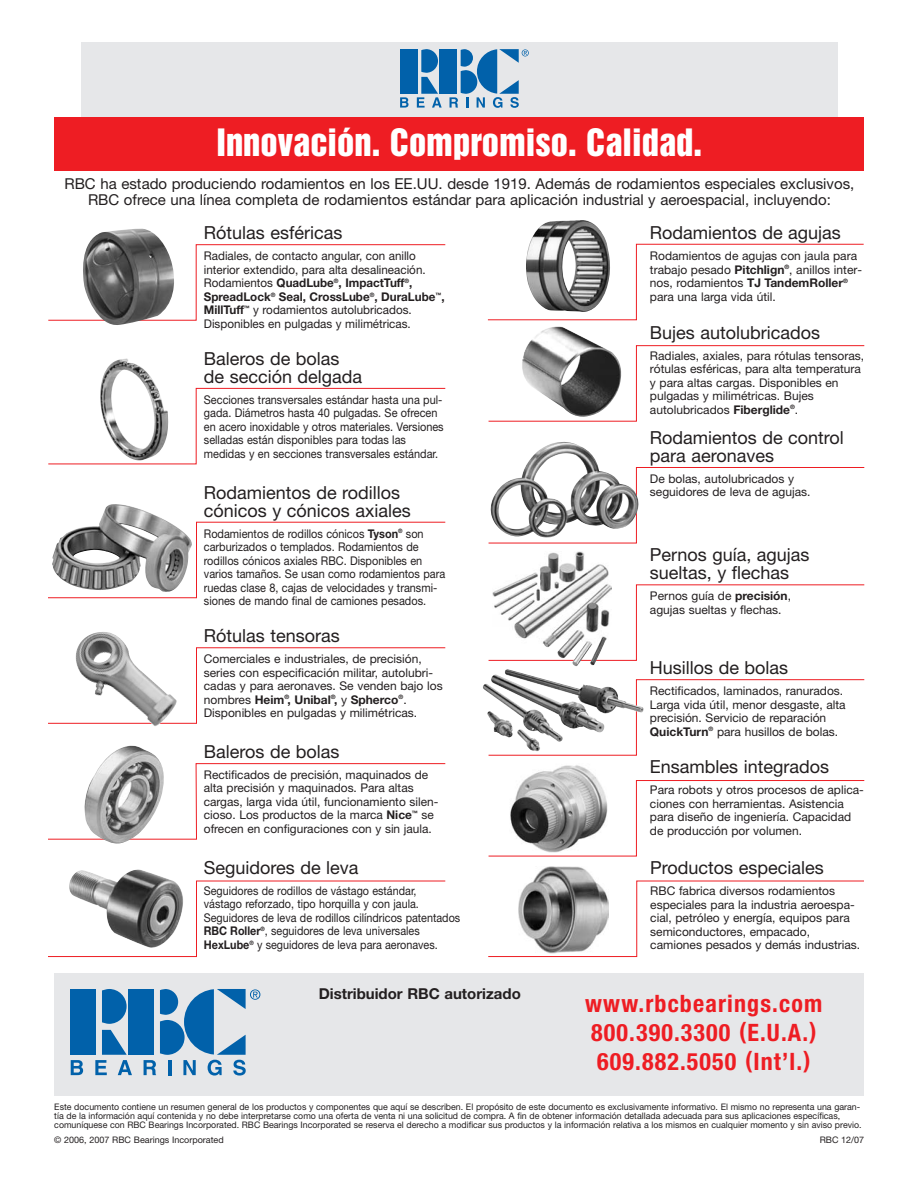
<style>
.page{position:relative;width:918px;height:1188px;background:#fff}
.page>*{position:absolute;margin:0;border:0;box-sizing:border-box;transform-origin:0 0}
.t1{font:34.5px "Helvetica Inserat";color:#fff}
.t2{font:700 condensed 24px/28.8px "Helvetica Neue";letter-spacing:.05em;color:#ee1d23}
.t3{font:18px/18px "Helvetica Neue";color:#231f20}
.t4{font:15px/16.5px "Helvetica Neue";color:#231f20;text-align:center}
.t5{font:700 15px "Helvetica Neue";color:#231f20}
.t6{font:12px/13.5px "Helvetica Neue";color:#231f20}
.t7{font:12px/13.5px "Helvetica Neue";color:#231f20;scale:.91 1}
.t8{font:12px/13.5px "Helvetica Neue";color:#231f20;scale:.9 1}
.t9{font:9px/9px "Helvetica Neue";color:#231f20}
.s1{font-weight:700}
</style>
<div class="page">
<img style="left:525px;top:765px;width:73px;height:15px">
<div style="left:81px;top:42px;width:756px;height:81px;background:#e6e7e9"></div>
<div style="left:54px;top:117px;width:810px;height:54px;background:#ee1d23"></div>
<div style="left:400px;top:49px;width:17px;height:45px;background:#0161aa"></div>
<div style="left:439px;top:49px;width:18px;height:45px;background:#0161aa"></div>
<svg style="left:400px;top:97px;width:9px;height:11px"></svg>
<svg style="left:417px;top:49px;width:25px;height:59px"></svg>
<svg style="left:450px;top:49px;width:79px;height:59px"></svg>
<div style="left:54px;top:973px;width:810px;height:122px;background:#e6e7e9"></div>
<div style="left:71px;top:989px;width:25px;height:66px;background:#0161aa"></div>
<div style="left:129px;top:989px;width:25px;height:66px;background:#0161aa"></div>
<svg style="left:102px;top:989px;width:25px;height:35px"></svg>
<svg style="left:71px;top:1060px;width:12px;height:15px"></svg>
<svg style="left:95px;top:1030px;width:37px;height:45px"></svg>
<svg style="left:144px;top:989px;width:116px;height:87px"></svg>
<svg style="left:48px;top:244px;width:398px;height:77px"></svg>
<svg style="left:48px;top:647px;width:398px;height:77px"></svg>
<svg style="left:48px;top:880px;width:398px;height:77px"></svg>
<svg style="left:487px;top:244px;width:377px;height:77px"></svg>
<svg style="left:488px;top:880px;width:376px;height:77px"></svg>
<svg style="left:48px;top:763px;width:398px;height:77px"></svg>
<svg style="left:488px;top:467px;width:377px;height:77px"></svg>
<svg style="left:488px;top:679px;width:377px;height:77px"></svg>
<svg style="left:488px;top:584px;width:377px;height:77px"></svg>
<svg style="left:488px;top:345px;width:377px;height:77px"></svg>
<svg style="left:48px;top:388px;width:398px;height:77px"></svg>
<svg style="left:48px;top:521px;width:398px;height:77px"></svg>
<img style="left:520px;top:326px;width:103px;height:93px">
<img style="left:99px;top:358px;width:73px;height:106px">
<img style="left:489px;top:442px;width:154px;height:100px">
<img style="left:493px;top:552px;width:119px;height:114px">
<img style="left:625px;top:708px;width:19px;height:5px">
<svg style="left:488px;top:780px;width:377px;height:77px"></svg>
<img style="left:80px;top:229px;width:96px;height:96px">
<img style="left:68px;top:632px;width:112px;height:94px">
<img style="left:85px;top:745px;width:79px;height:99px">
<img style="left:68px;top:869px;width:116px;height:80px">
<img style="left:526px;top:220px;width:85px;height:92px">
<img style="left:518px;top:866px;width:90px;height:88px">
<h1 class="t1" style="left:216px;top:129px;width:487px">Innovación. Compromiso. Calidad.</h1>
<p class="t4" style="left:64px;top:177px;width:791px">RBC ha estado produciendo rodamientos en los EE.UU. desde 1919. Además de rodamientos especiales exclusivos,<br>RBC ofrece una línea completa de rodamientos estándar para aplicación industrial y aeroespacial, incluyendo:</p>
<h3 class="t3" style="left:204px;top:226px;width:140px">Rótulas esféricas</h3>
<p class="t6" style="left:204px;top:250px;width:242px">Radiales, de contacto angular, con anillo interior extendido, para alta desalineación.<br>Rodamientos <span class="s1">QuadLube</span><sup>®</sup><span class="s1">, ImpactTuff</span><sup>®</sup><span class="s1">, SpreadLock</span><sup>®</sup> <span class="s1">Seal, CrossLube</span><sup>®</sup><span class="s1">, DuraLube</span><sup>™</sup><span class="s1">, MillTuff</span><sup>™</sup> y rodamientos autolubricados.<br>Disponibles en pulgadas y milimétricas.</p>
<h3 class="t3" style="left:204px;top:351px;width:160px">Baleros de bolas de sección delgada</h3>
<p class="t7" style="left:204px;top:394px;width:265px">Secciones transversales estándar hasta una pul&shy;gada. Diámetros hasta 40 pulgadas. Se ofrecen en acero inoxidable y otros materiales. Versiones selladas están disponibles para todas las medidas y en secciones transversales estándar.</p>
<h3 class="t3" style="left:204px;top:485px;width:208px">Rodamientos de rodillos cónicos y cónicos axiales</h3>
<p class="t7" style="left:204px;top:528px;width:267px">Rodamientos de rodillos cónicos <span class="s1">Tyson</span><sup>®</sup> son carburizados o templados. Rodamientos de rodillos cónicos axiales RBC. Disponibles en varios tamaños. Se usan como rodamientos para ruedas clase 8, cajas de velocidades y transmi&shy;siones de mando final de camiones pesados.</p>
<h3 class="t3" style="left:204px;top:628px;width:137px">Rótulas tensoras</h3>
<p class="t6" style="left:204px;top:653px;width:240px">Comerciales e industriales, de precisión, series con especificación militar, autolubri&shy;cadas y para aeronaves. Se venden bajo los nombres <span class="s1">Heim</span><sup>®</sup><span class="s1">, Unibal</span><sup>®</sup><span class="s1">,</span> y <span class="s1">Spherco</span><sup>®</sup>.<br>Disponibles en pulgadas y milimétricas.</p>
<h3 class="t3" style="left:204px;top:744px;width:137px">Baleros de bolas</h3>
<p class="t6" style="left:204px;top:769px;width:236px">Rectificados de precisión, maquinados de alta precisión y maquinados. Para altas cargas, larga vida útil, funcionamiento silen&shy;cioso. Los productos de la marca <span class="s1">Nice</span><sup>™</sup> se ofrecen en configuraciones con y sin jaula.</p>
<h3 class="t3" style="left:204px;top:860px;width:156px">Seguidores de leva</h3>
<p class="t8" style="left:204px;top:885px;width:286px">Seguidores de rodillos de vástago estándar,<br>vástago reforzado, tipo horquilla y con jaula.<br>Seguidores de leva de rodillos cilíndricos patentados <span class="s1">RBC Roller</span><sup>®</sup>, seguidores de leva universales <span class="s1">HexLube</span><sup>®</sup> y seguidores de leva para aeronaves.</p>
<p class="t5" style="left:319px;top:989px;width:204px">Distribuidor RBC autorizado</p>
<h3 class="t3" style="left:650px;top:225px;width:193px">Rodamientos de agujas</h3>
<p class="t6" style="left:650px;top:250px;width:214px">Rodamientos de agujas con jaula para trabajo pesado <span class="s1">Pitchlign</span><sup>®</sup>, anillos inter&shy;nos, rodamientos <span class="s1">TJ TandemRoller</span><sup>® </sup>para una larga vida útil.</p>
<h3 class="t3" style="left:650px;top:325px;width:172px">Bujes autolubricados</h3>
<p class="t6" style="left:650px;top:350px;width:216px">Radiales, axiales, para rótulas tensoras, rótulas esféricas, para alta temperatura y para altas cargas. Disponibles en pulgadas y milimétricas. Bujes autolubricados <span class="s1">Fiberglide</span><sup>®</sup>.</p>
<h3 class="t3" style="left:650px;top:430px;width:196px">Rodamientos de control para aeronaves</h3>
<p class="t6" style="left:650px;top:473px;width:162px">De bolas, autolubricados y seguidores de leva de agujas.</p>
<h3 class="t3" style="left:650px;top:548px;width:161px">Pernos guía, agujas sueltas, y flechas</h3>
<p class="t6" style="left:650px;top:590px;width:143px">Pernos guía de <span class="s1">precisión</span>, agujas sueltas y flechas.</p>
<h3 class="t3" style="left:650px;top:660px;width:140px">Husillos de bolas</h3>
<p class="t6" style="left:650px;top:685px;width:197px">Rectificados, laminados, ranurados.<br>Larga vida útil, menor desgaste, alta precisión. Servicio de reparación <span class="s1">QuickTurn</span><sup>®</sup> para husillos de bolas.</p>
<h3 class="t3" style="left:650px;top:760px;width:181px">Ensambles integrados</h3>
<p class="t6" style="left:650px;top:785px;width:216px">Para robots y otros procesos de aplica&shy;ciones con herramientas. Asistencia para diseño de ingeniería. Capacidad de producción por volumen.</p>
<h3 class="t3" style="left:650px;top:861px;width:175px">Productos especiales</h3>
<p class="t6" style="left:650px;top:885px;width:212px">RBC fabrica diversos rodamientos especiales para la industria aeroespa&shy;cial, petróleo y energía, equipos para semiconductores, empacado, camiones pesados y demás industrias.</p>
<h2 class="t2" style="left:585px;top:991px;width:239px">www.rbcbearings.com<br>800.390.3300 (E.U.A.)<br>609.882.5050 (Int’l.)</h2>
<p class="t9" style="left:54px;top:1103px;width:809px">Este documento contiene un resumen general de los productos y componentes que aquí se describen. El propósito de este documento es exclusivamente informativo. El mismo no representa una garan&shy;tía de la información aquí contenida y no debe interpretarse como una oferta de venta ni una solicitud de compra. A fin de obtener información detallada adecuada para sus aplicaciones específicas, comuníquese con RBC Bearings Incorporated. RBC Bearings Incorporated se reserva el derecho a modificar sus productos y la información relativa a los mismos en cualquier momento y sin aviso previo.</p>
<p class="t9" style="left:54px;top:1136px;width:171px">© 2006, 2007 RBC Bearings Incorporated</p>
<p class="t9" style="left:820px;top:1136px;width:46px">RBC 12/07</p>
</div>
